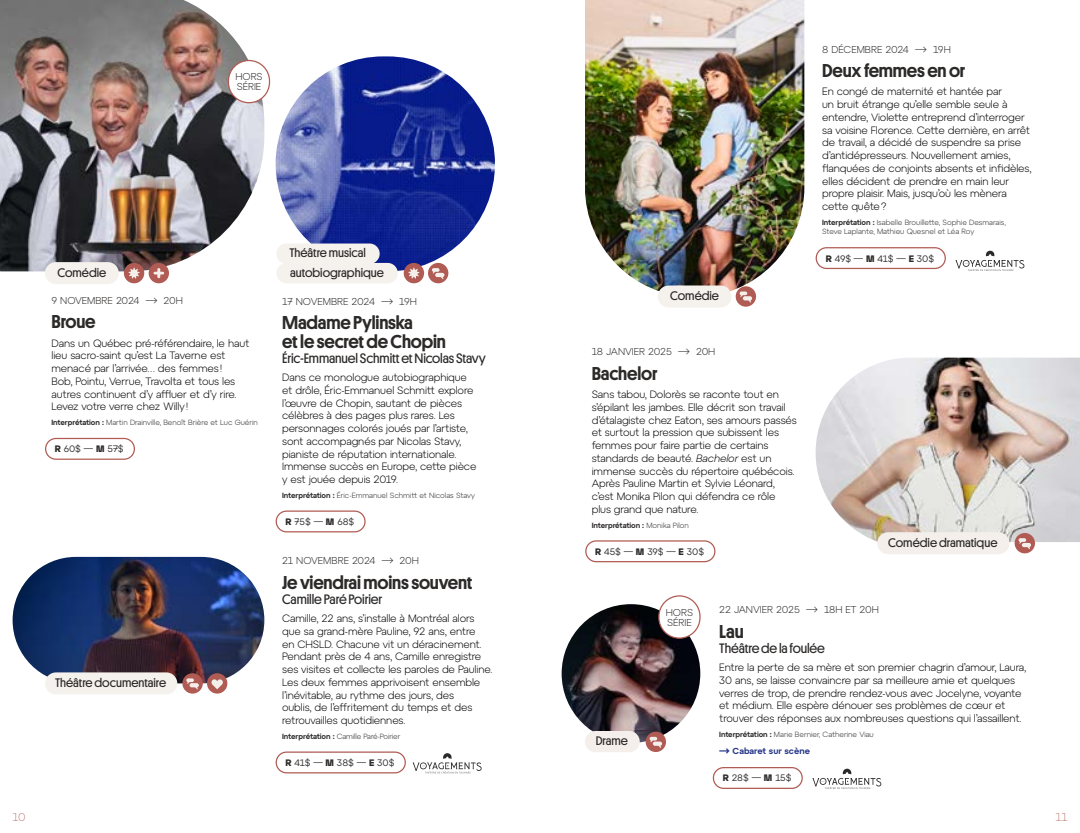
<style>
.page{position:relative;width:1080px;height:833px;background:#fff}
.page>*{position:absolute;margin:0;border:0;box-sizing:border-box;transform-origin:0 0}
.t1{font:500 18.75px/18.8px "Platform";letter-spacing:-.01em;color:#2c2a29}
.t2{font:13.75px "Platform";letter-spacing:-.01em;color:#2c2a29}
.t3{font:12.5px "Platform";color:#2c2a29}
.t4{font:100 11.25px "Atyp Text";color:#b05b53}
.t5{font:300 10.62px/12.8px "Atyp Text";letter-spacing:-.01em;color:#000}
.t6{font:300 10px/10px "Atyp Text";color:#2c2a29}
.t7{font:9.38px "Atyp Text";letter-spacing:-.005em;color:#2c2a29}
.t8{font:600 8.75px "Atyp Text";color:#25368a}
.t9{font:300 7.5px/9px "Atyp Text";color:#2c2a29}
.t10{font:600 7.5px "Atyp Text";letter-spacing:-.01em;color:#2c2a29}
.s1{font-weight:600}
.s2{font-family:"Atyp Display";font-weight:700}
.s3{font-style:italic}
.s4{font-weight:300}
</style>
<div class="page">
<img style="left:13px;top:557px;width:251px;height:126px;border-radius:63px">
<img style="left:276px;top:56px;width:219px;height:215px;border-radius:107px">
<img style="left:0;top:0;width:264px;height:271px">
<div style="left:276px;top:751px;width:130px;height:22px;border:1px solid #b05b53;border-radius:10px"></div>
<svg style="left:413px;top:753px;width:69px;height:20px"></svg>
<div style="left:45px;top:438px;width:90px;height:22px;border:1px solid #b05b53;border-radius:10px"></div>
<div style="left:45px;top:672px;width:132px;height:22px;background:#f5f1ed;border-radius:11px"></div>
<div style="left:182px;top:673px;width:21px;height:20px;background:#b05b53;border-radius:50%"></div>
<svg style="left:186px;top:678px;width:13px;height:11px"></svg>
<div style="left:276px;top:510px;width:90px;height:22px;border:1px solid #b05b53;border-radius:10px"></div>
<div style="left:45px;top:262px;width:74px;height:22px;background:#f5f1ed;border-radius:11px"></div>
<div style="left:124px;top:263px;width:20px;height:20px;background:#b05b53;border-radius:50%"></div>
<svg style="left:128px;top:267px;width:12px;height:12px"></svg>
<div style="left:149px;top:263px;width:20px;height:20px;background:#b05b53;border-radius:50%"></div>
<svg style="left:153px;top:268px;width:11px;height:10px"></svg>
<div style="left:228px;top:60px;width:42px;height:43px;background:#fff;border-radius:21px"></div>
<div style="left:228px;top:60px;width:42px;height:43px;border:1px solid #b05b53;border-radius:21px"></div>
<div style="left:276px;top:263px;width:122px;height:20px;background:#f5f1ed;border-radius:10px"></div>
<div style="left:276px;top:243px;width:104px;height:21px;background:#f5f1ed;border-radius:10px"></div>
<div style="left:428px;top:263px;width:20px;height:20px;background:#b05b53;border-radius:50%"></div>
<svg style="left:432px;top:268px;width:12px;height:11px"></svg>
<div style="left:404px;top:263px;width:20px;height:20px;background:#b05b53;border-radius:50%"></div>
<svg style="left:408px;top:267px;width:12px;height:12px"></svg>
<div style="left:207px;top:673px;width:20px;height:20px;background:#b05b53;border-radius:50%"></div>
<svg style="left:211px;top:679px;width:12px;height:10px"></svg>
<img style="left:585px;top:0;width:219px;height:297px">
<img style="left:816px;top:357px;width:264px;height:185px">
<img style="left:562px;top:604px;width:138px;height:138px;border-radius:69px">
<div style="left:816px;top:247px;width:130px;height:22px;border:1px solid #b05b53;border-radius:10px"></div>
<svg style="left:955px;top:251px;width:70px;height:20px"></svg>
<div style="left:585px;top:540px;width:130px;height:22px;border:1px solid #b05b53;border-radius:10px"></div>
<div style="left:713px;top:767px;width:90px;height:22px;border:1px solid #b05b53;border-radius:10px"></div>
<svg style="left:812px;top:768px;width:70px;height:21px"></svg>
<div style="left:736px;top:286px;width:20px;height:21px;background:#b05b53;border-radius:50%"></div>
<svg style="left:740px;top:291px;width:12px;height:11px"></svg>
<div style="left:877px;top:532px;width:133px;height:22px;background:#f4efea;border-radius:11px"></div>
<div style="left:1015px;top:533px;width:20px;height:20px;background:#b05b53;border-radius:50%"></div>
<svg style="left:1019px;top:538px;width:12px;height:11px"></svg>
<div style="left:585px;top:731px;width:55px;height:21px;background:#f4efea;border-radius:11px"></div>
<div style="left:646px;top:731px;width:20px;height:21px;background:#b05b53;border-radius:50%"></div>
<svg style="left:650px;top:736px;width:12px;height:11px"></svg>
<div style="left:659px;top:596px;width:41px;height:42px;background:#fff;border-radius:21px"></div>
<div style="left:658px;top:595px;width:43px;height:43px;border:1px solid #b05b53;border-radius:21px"></div>
<div style="left:658px;top:285px;width:74px;height:22px;background:#f5f1ed;border-radius:11px"></div>
<p class="t6" style="left:235px;top:71px;width:29px">HORS<br>SÉRIE</p>
<p class="t4" style="left:13px;top:809px;width:15px">10</p>
<p class="t3" style="left:57px;top:263px;width:50px">Comédie</p>
<p class="t6" style="left:52px;top:295px;width:133px">9 NOVEMBRE 2024 ⟶ 20H</p>
<h1 class="t1" style="left:52px;top:311px;width:46px">Broue</h1>
<p class="t5" style="left:52px;top:336px;width:199px">Dans un Québec pré-référendaire, le haut lieu sacro-saint qu’est La Taverne est menacé par l’arrivée… des femmes!<br>Bob, Pointu, Verrue, Travolta et tous les autres continuent d’y affluer et d’y rire.<br>Levez votre verre chez Willy!</p>
<p class="t9" style="left:52px;top:417px;width:208px"><span class="s1">Interprétation :</span> Martin Drainville, Benoît Brière et Luc Guérin</p>
<p class="t7" style="left:55px;top:442px;width:70px"><span class="s2">R</span> 60$ — <span class="s2">M</span> 57$</p>
<p class="t3" style="left:55px;top:673px;width:113px">Théâtre documentaire</p>
<p class="t3" style="left:289px;top:244px;width:78px">Théâtre musical</p>
<p class="t3" style="left:290px;top:263px;width:95px">autobiographique</p>
<p class="t6" style="left:282px;top:295px;width:136px">17 NOVEMBRE 2024 ⟶ 19H</p>
<h1 class="t1" style="left:282px;top:312px;width:165px">Madame Pylinska<br>et le secret de Chopin</h1>
<p class="t2" style="left:282px;top:348px;width:205px">Éric-Emmanuel Schmitt et Nicolas Stavy</p>
<p class="t5" style="left:282px;top:370px;width:196px">Dans ce monologue autobiographique et drôle, Éric-Emmanuel Schmitt explore l’œuvre de Chopin, sautant de pièces célèbres à des pages plus rares. Les personnages colorés joués par l’artiste, sont accompagnés par Nicolas Stavy, pianiste de réputation internationale.<br>Immense succès en Europe, cette pièce y est jouée depuis 2019.</p>
<p class="t9" style="left:282px;top:490px;width:194px"><span class="s1">Interprétation :</span> Éric-Emmanuel Schmitt et Nicolas Stavy</p>
<p class="t7" style="left:286px;top:514px;width:70px"><span class="s2">R</span> 75$ — <span class="s2">M</span> 68$</p>
<p class="t6" style="left:282px;top:555px;width:138px">21 NOVEMBRE 2024 ⟶ 20H</p>
<h1 class="t1" style="left:282px;top:571px;width:192px">Je viendrai moins souvent</h1>
<p class="t2" style="left:282px;top:589px;width:102px">Camille Paré Poirier</p>
<p class="t5" style="left:282px;top:611px;width:212px">Camille, 22 ans, s’installe à Montréal alors que sa grand-mère Pauline, 92 ans, entre<br>en CHSLD. Chacune vit un déracinement.<br>Pendant près de 4 ans, Camille enregistre ses visites et collecte les paroles de Pauline.<br>Les deux femmes apprivoisent ensemble l’inévitable, au rythme des jours, des<br>oublis, de l’effritement du temps et des retrouvailles quotidiennes.</p>
<p class="t9" style="left:282px;top:731px;width:120px"><span class="s1">Interprétation :</span> Camille Paré-Poirier</p>
<p class="t7" style="left:286px;top:755px;width:110px"><span class="s2">R</span> 41$ — <span class="s2">M</span> 38$ — <span class="s2">E</span> 30$</p>
<p class="t3" style="left:670px;top:287px;width:50px">Comédie</p>
<p class="t6" style="left:592px;top:346px;width:125px">18 JANVIER 2025 ⟶ 20H</p>
<h1 class="t1" style="left:592px;top:363px;width:67px">Bachelor</h1>
<p class="t5" style="left:592px;top:387px;width:207px">Sans tabou, Dolorès se raconte tout en s’épilant les jambes. Elle décrit son travail d’étalagiste chez Eaton, ses amours passés et surtout la pression que subissent les femmes pour faire partie de certains standards de beauté. <span class="s3">Bachelor</span> est un immense succès du répertoire québécois.<br>Après Pauline Martin et Sylvie Léonard, c’est Monika Pilon qui défendra ce rôle plus grand que nature.</p>
<p class="t10" style="left:592px;top:519px;width:99px">Interprétation : <span class="s4">Monika Pilon</span></p>
<p class="t7" style="left:595px;top:544px;width:111px"><span class="s2">R</span> 45$ — <span class="s2">M</span> 39$ — <span class="s2">E</span> 30$</p>
<p class="t6" style="left:822px;top:43px;width:130px">8 DÉCEMBRE 2024 ⟶ 19H</p>
<h1 class="t1" style="left:822px;top:60px;width:145px">Deux femmes en or</h1>
<p class="t5" style="left:822px;top:85px;width:211px">En congé de maternité et hantée par<br>un bruit étrange qu’elle semble seule à entendre, Violette entreprend d’interroger sa voisine Florence. Cette dernière, en arrêt de travail, a décidé de suspendre sa prise d’antidépresseurs. Nouvellement amies, flanquées de conjoints absents et infidèles, elles décident de prendre en main leur propre plaisir. Mais, jusqu’où les mènera cette quête?</p>
<p class="t9" style="left:822px;top:217px;width:185px"><span class="s1">Interprétation :</span> Isabelle Brouillette, Sophie Desmarais,<br>Steve Laplante, Mathieu Quesnel et Léa Roy</p>
<p class="t7" style="left:826px;top:251px;width:110px"><span class="s2">R</span> 49$ — <span class="s2">M</span> 41$ — <span class="s2">E</span> 30$</p>
<p class="t3" style="left:888px;top:533px;width:111px">Comédie dramatique</p>
<p class="t3" style="left:596px;top:732px;width:34px">Drame</p>
<p class="t6" style="left:666px;top:606px;width:29px">HORS<br>SÉRIE</p>
<p class="t6" style="left:719px;top:604px;width:161px">22 JANVIER 2025 ⟶ 18H ET 20H</p>
<h1 class="t1" style="left:719px;top:620px;width:26px">Lau</h1>
<p class="t2" style="left:719px;top:638px;width:107px">Théâtre de la foulée</p>
<p class="t5" style="left:719px;top:660px;width:308px">Entre la perte de sa mère et son premier chagrin d’amour, Laura, 30 ans, se laisse convaincre par sa meilleure amie et quelques verres de trop, de prendre rendez-vous avec Jocelyne, voyante et médium. Elle espère dénouer ses problèmes de cœur et trouver des réponses aux nombreuses questions qui l’assaillent.</p>
<p class="t9" style="left:719px;top:729px;width:156px"><span class="s1">Interprétation :</span> Marie Bernier, Catherine Viau</p>
<p class="t8" style="left:719px;top:743px;width:92px">⟶ Cabaret sur scène</p>
<p class="t7" style="left:723px;top:771px;width:70px"><span class="s2">R</span> 28$ — <span class="s2">M</span> 15$</p>
<p class="t4" style="left:1056px;top:809px;width:13px">11</p>
</div>
